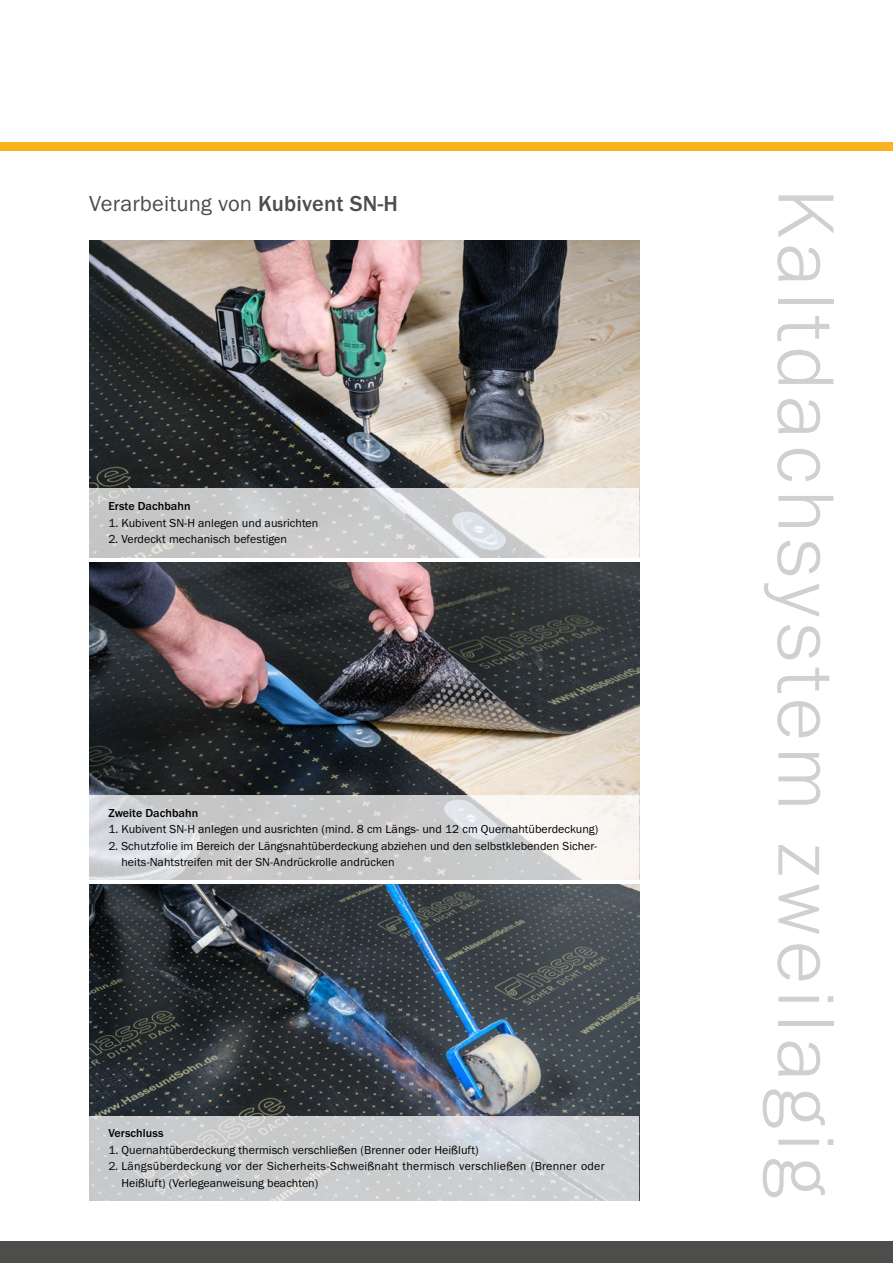
<style>
.page{position:relative;width:893px;height:1263px;background:#fff}
.page>*{position:absolute;margin:0;border:0;box-sizing:border-box;transform-origin:0 0}
.t1{font:300 82.5px "Franklin Gothic URW";letter-spacing:.075em;color:#d0d0d0}
.t2{font:22.5px "Franklin Gothic URW Boo";letter-spacing:.01em;color:#4d4d4c}
.t3{font:12px/16.5px "Franklin Gothic URW Boo";letter-spacing:.005em;color:#000}
.t4{font:500 12px "Franklin Gothic URW";letter-spacing:.005em;color:#000}
.s1{font-family:"Franklin Gothic URW";font-weight:500}
</style>
<div class="page">
<div style="left:0;top:142px;width:893px;height:8px;background:#fab31e"></div>
<div style="left:0;top:1242px;width:893px;height:21px;background:#4d4d4c"></div>
<img style="left:89px;top:240px;width:550px;height:249px">
<img style="left:89px;top:562px;width:550px;height:233px">
<img style="left:89px;top:884px;width:550px;height:233px">
<svg style="left:89px;top:489px;width:550px;height:69px;fill:#cbcbcc"></svg>
<svg style="left:89px;top:1117px;width:550px;height:84px;background:#cdcfd1"></svg>
<svg style="left:89px;top:795px;width:550px;height:85px;fill:#cbcbcc"></svg>
<h2 class="t2" style="left:89px;top:189px;width:310px">Verarbeitung von <span class="s1">Kubivent SN-H</span></h2>
<p class="t4" style="left:108px;top:499px;width:84px">Erste Dachbahn</p>
<p class="t3" style="left:108px;top:514px;width:211px">1. Kubivent SN-H anlegen und ausrichten</p>
<p class="t3" style="left:108px;top:531px;width:180px">2. Verdeckt mechanisch befestigen</p>
<p class="t4" style="left:108px;top:805px;width:91px">Zweite Dachbahn</p>
<p class="t3" style="left:108px;top:821px;width:491px">1. Kubivent SN-H anlegen und ausrichten (mind. 8 cm Längs- und 12 cm Quernahtüberdeckung)</p>
<p class="t3" style="left:121px;top:837px;width:477px;text-indent:-13px">2. Schutzfolie im Bereich der Längsnahtüberdeckung abziehen und den selbstklebenden Sicher&shy;heits-Nahtstreifen mit der SN-Andrückrolle andrücken</p>
<p class="t4" style="left:108px;top:1126px;width:57px">Verschluss</p>
<p class="t3" style="left:108px;top:1141px;width:372px">1. Quernahtüberdeckung thermisch verschließen (Brenner oder Heißluft)</p>
<p class="t3" style="left:121px;top:1158px;width:485px;text-indent:-13px">2. Längsüberdeckung vor der Sicherheits-Schweißnaht thermisch verschließen (Brenner oder<br>Heißluft) (Verlegeanweisung beachten)</p>
<h1 class="t1" style="left:857px;top:188px;width:1010px;rotate:90deg">Kaltdachsystem zweilagig</h1>
</div>
